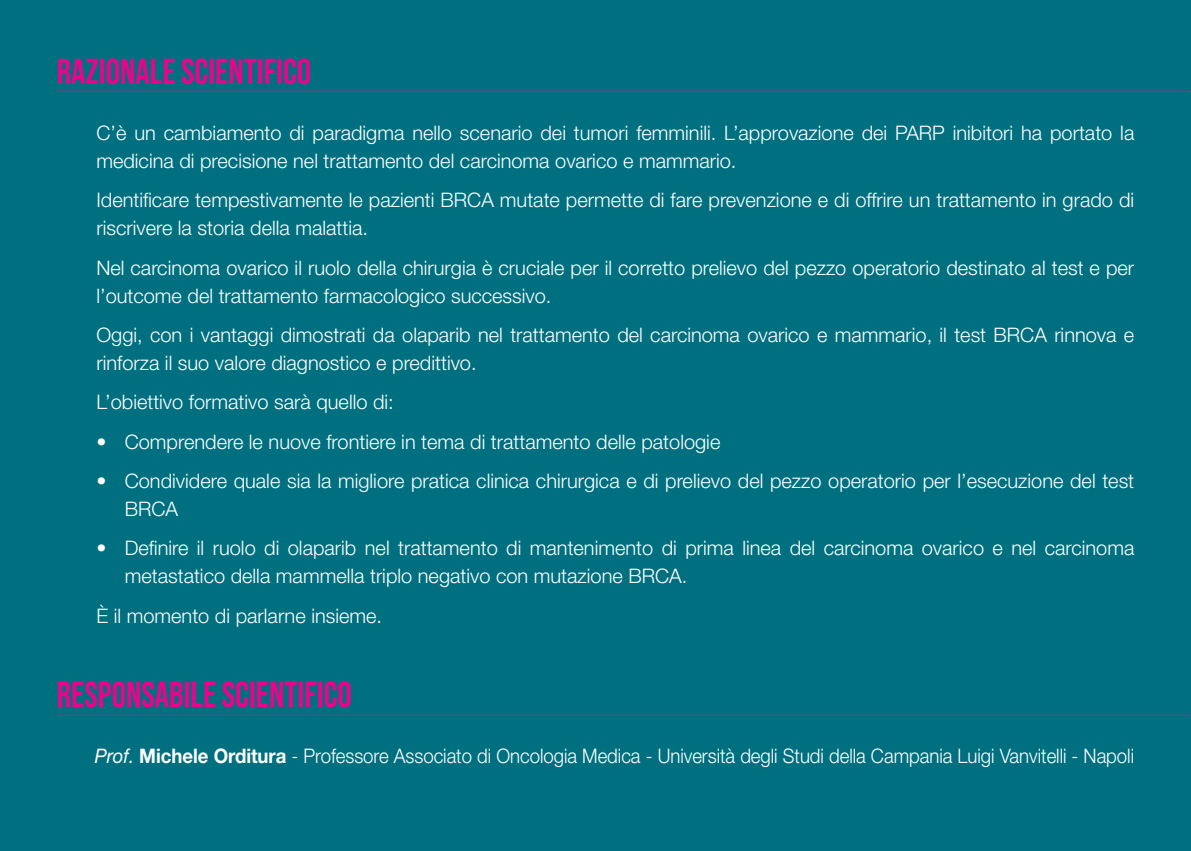
<style>
.page{position:relative;width:1191px;height:851px;background:#fff}
.page>*{position:absolute;margin:0;border:0;box-sizing:border-box;transform-origin:0 0}
.t1{font:36px "Bebas Neue";color:#ed028c}
.t2{font:300 20px/28px "Helvetica Neue LT Std";color:#fff}
.t3{font:300 20px "Helvetica Neue LT Std";color:#fff;scale:.93 1}
.s1{font-weight:400;font-style:italic}
.s2{font-weight:700}
</style>
<div class="page">
<div style="left:0;top:0;width:1191px;height:850px;background:#007080"></div>
<hr style="left:56px;top:91px;width:1134px;height:1px;background:#ed028c">
<hr style="left:56px;top:714px;width:1134px;height:1px;background:#ed028c">
<p class="t1" style="left:57px;top:51px;width:256px">RAZIONALE SCIENTIFICO</p>
<p class="t2" style="left:96px;top:118px;width:1039px">C’è un cambiamento di paradigma nello scenario dei tumori femminili. L’approvazione dei PARP inibitori ha portato la medicina di precisione nel trattamento del carcinoma ovarico e mammario.</p>
<p class="t2" style="left:96px;top:186px;width:1039px">Identificare tempestivamente le pazienti BRCA mutate permette di fare prevenzione e di offrire un trattamento in grado di riscrivere la storia della malattia.</p>
<p class="t2" style="left:96px;top:253px;width:1039px">Nel carcinoma ovarico il ruolo della chirurgia è cruciale per il corretto prelievo del pezzo operatorio destinato al test e per l’outcome del trattamento farmacologico successivo.</p>
<p class="t2" style="left:96px;top:320px;width:1039px">Oggi, con i vantaggi dimostrati da olaparib nel trattamento del carcinoma ovarico e mammario, il test BRCA rinnova e rinforza il suo valore diagnostico e predittivo.</p>
<p class="t2" style="left:96px;top:388px;width:299px">L’obiettivo formativo sarà quello di:</p>
<p class="t2" style="left:96px;top:427px;width:625px">• Comprendere le nuove frontiere in tema di trattamento delle patologie</p>
<p class="t2" style="left:125px;top:466px;width:1011px;text-indent:-28px">• Condividere quale sia la migliore pratica clinica chirurgica e di prelievo del pezzo operatorio per l’esecuzione del test<br>BRCA</p>
<p class="t2" style="left:125px;top:534px;width:1011px;text-indent:-28px">• Definire il ruolo di olaparib nel trattamento di mantenimento di prima linea del carcinoma ovarico e nel carcinoma metastatico della mammella triplo negativo con mutazione BRCA.</p>
<p class="t2" style="left:96px;top:601px;width:287px">È il momento di parlarne insieme.</p>
<p class="t1" style="left:57px;top:674px;width:297px">RESPONSABILE SCIENTIFICO</p>
<p class="t3" style="left:95px;top:743px;width:1119px"><span class="s1">Prof.</span> <span class="s2">Michele Orditura</span> - Professore Associato di Oncologia Medica - Università degli Studi della Campania Luigi Vanvitelli - Napoli</p>
</div>
